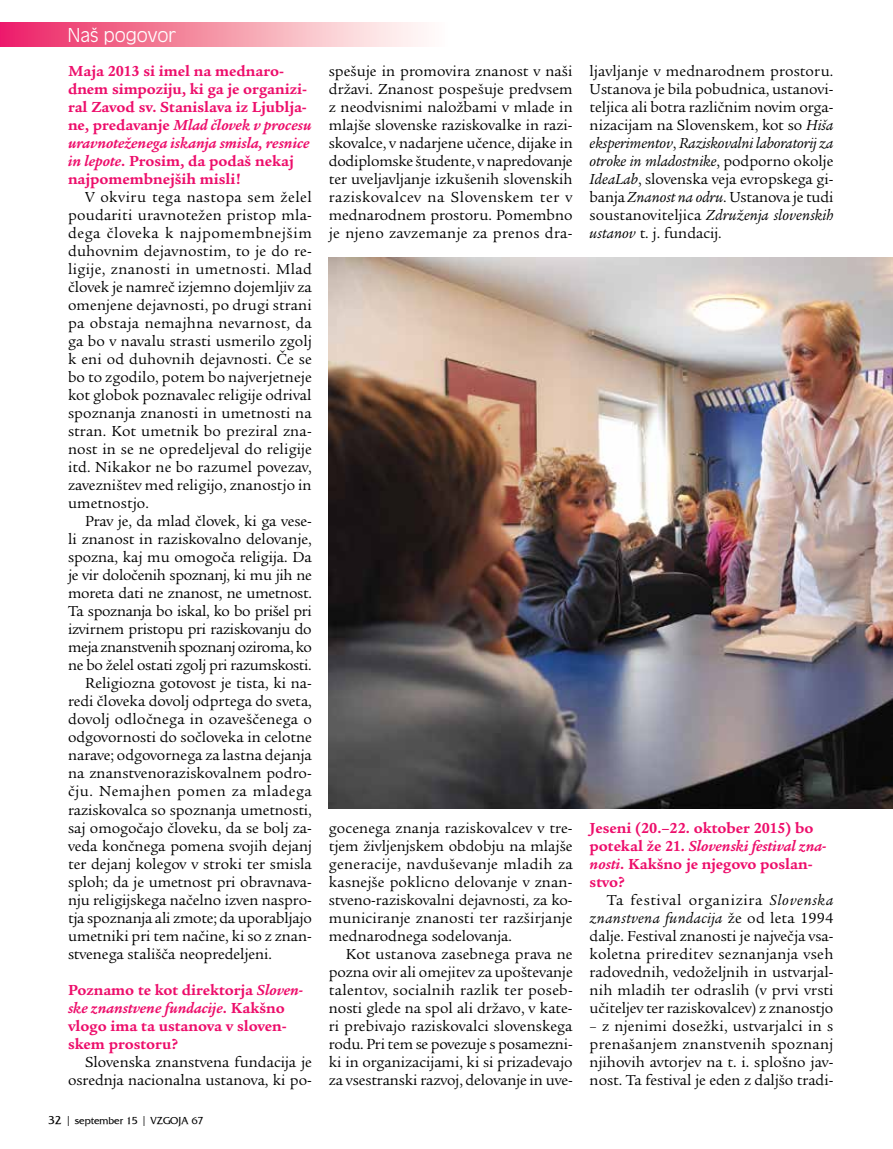
<style>
.page{position:relative;width:893px;height:1149px;background:#fff}
.page>*{position:absolute;margin:0;border:0;box-sizing:border-box;transform-origin:0 0}
.t1{font:21px "Antique Oli TEE Ligh";color:#fff}
.t2{font:15px/18px "Legacy Ser Itc TEE";color:#000;text-align:justify}
.t3{font:700 15px/18px "Legacy Ser Itc TEE";color:#ed0e6b}
.t4{font:15px "Legacy Ser Itc TEE";letter-spacing:-.02em;color:#000}
.t5{font:15px "Legacy Ser Itc TEE";letter-spacing:-.025em;color:#000}
.t6{font:15px "Legacy Ser Itc TEE";letter-spacing:.035em;color:#000}
.t7{font:10.5px "France VZG";color:#000}
.s1{font-style:italic}
.s2{font-size:12px}
.s3{font-family:"Legacy Ser Itc TEE";font-size:12px}
</style>
<div class="page">
<img style="left:0;top:23px;width:421px;height:23px">
<img style="left:329px;top:257px;width:564px;height:551px">
<h1 class="t1" style="left:68px;top:24px;width:110px">Naš pogovor</h1>
<p class="t3" style="left:68px;top:62px;width:245px">Maja 2013 si imel na mednaro&shy;dnem simpoziju, ki ga je organizi&shy;ral Zavod sv. Stanislava iz Ljublja&shy;ne, predavanje <span class="s1">Mlad človek v procesu uravnoteženega iskanja smisla, resnice in lepote</span>. Prosim, da podaš nekaj najpomembnejših misli!</p>
<p class="t2" style="left:68px;top:188px;width:245px;text-indent:17px">V okviru tega nastopa sem želel poudariti uravnotežen pristop mla&shy;dega človeka k najpomembnejšim duhovnim dejavnostim, to je do re&shy;ligije, znanosti in umetnosti. Mlad človek je namreč izjemno dojemljiv za omenjene dejavnosti, po drugi strani pa obstaja nemajhna nevarnost, da ga bo v navalu strasti usmerilo zgolj k eni od duhovnih dejavnosti. Če se bo to zgodilo, potem bo najverjetneje kot globok poznavalec religije odrival spoznanja znanosti in umetnosti na stran. Kot umetnik bo preziral zna&shy;nost in se ne opredeljeval do religije itd. Nikakor ne bo razumel povezav, zavezništev med religijo, znanostjo in umetnostjo.</p>
<p class="t2" style="left:85px;top:512px;width:228px">Prav je, da mlad človek, ki ga vese-</p>
<p class="t2" style="left:68px;top:530px;width:245px">li znanost in raziskovalno delovanje,</p>
<p class="t2" style="left:68px;top:548px;width:245px">spozna, kaj mu omogoča religija. Da</p>
<p class="t4" style="left:68px;top:566px;width:245px">je vir določenih spoznanj, ki mu jih ne</p>
<p class="t2" style="left:68px;top:584px;width:245px">moreta dati ne znanost, ne umetnost.</p>
<p class="t4" style="left:68px;top:602px;width:245px">Ta spoznanja bo iskal, ko bo prišel pri</p>
<p class="t2" style="left:68px;top:620px;width:245px">izvirnem pristopu pri raziskovanju do</p>
<p class="t5" style="left:68px;top:638px;width:245px">meja znanstvenih spoznanj oziroma, ko</p>
<p class="t4" style="left:68px;top:656px;width:245px">ne bo želel ostati zgolj pri razumskosti.</p>
<p class="t2" style="left:85px;top:674px;width:228px">Religiozna gotovost je tista, ki na-</p>
<p class="t2" style="left:68px;top:692px;width:245px">redi človeka dovolj odprtega do sveta,</p>
<p class="t2" style="left:68px;top:710px;width:245px">dovolj odločnega in ozaveščenega o</p>
<p class="t2" style="left:68px;top:728px;width:245px">odgovornosti do sočloveka in celotne</p>
<p class="t2" style="left:68px;top:746px;width:245px">narave; odgovornega za lastna dejanja</p>
<p class="t2" style="left:68px;top:764px;width:245px">na znanstvenoraziskovalnem podro-</p>
<p class="t6" style="left:68px;top:782px;width:245px">čju. Nemajhen pomen za mladega</p>
<p class="t2" style="left:68px;top:800px;width:245px">raziskovalca so spoznanja umetnosti,</p>
<p class="t2" style="left:68px;top:818px;width:245px">saj omogočajo človeku, da se bolj za-</p>
<p class="t2" style="left:68px;top:836px;width:245px">veda končnega pomena svojih dejanj</p>
<p class="t2" style="left:68px;top:854px;width:245px">ter dejanj kolegov v stroki ter smisla</p>
<p class="t2" style="left:68px;top:872px;width:245px">sploh; da je umetnost pri obravnava-</p>
<p class="t2" style="left:68px;top:890px;width:245px">nju religijskega načelno izven naspro-</p>
<p class="t2" style="left:68px;top:908px;width:245px">tja spoznanja ali zmote; da uporabljajo</p>
<p class="t2" style="left:68px;top:926px;width:245px">umetniki pri tem načine, ki so z znan-</p>
<p class="t2" style="left:68px;top:944px;width:206px">stvenega stališča neopredeljeni.</p>
<p class="t3" style="left:68px;top:980px;width:236px">Poznamo te kot direktorja <span class="s1">Sloven&shy;ske znanstvene fundacije</span>. Kakšno vlogo ima ta ustanova v sloven&shy;skem prostoru?</p>
<p class="t2" style="left:68px;top:1052px;width:245px;text-align:right">Slovenska znanstvena fundacija je osrednja nacionalna ustanova, ki po-</p>
<p class="t7" style="left:48px;top:1114px;width:157px"><span class="s2">32</span> <span class="s3">|</span> september 15 <span class="s3">|</span> VZGOJA 67</p>
<p class="t2" style="left:329px;top:62px;width:245px">spešuje in promovira znanost v naši državi. Znanost pospešuje predvsem z neodvisnimi naložbami v mlade in mlajše slovenske raziskovalke in razi&shy;skovalce, v nadarjene učence, dijake in dodiplomske študente, v napredovanje ter uveljavljanje izkušenih slovenskih raziskovalcev na Slovenskem ter v mednarodnem prostoru. Pomembno je njeno zavzemanje za prenos dra-</p>
<p class="t2" style="left:590px;top:62px;width:245px">ljavljanje v mednarodnem prostoru.<br>Ustanova je bila pobudnica, ustanovi&shy;teljica ali botra različnim novim orga&shy;nizacijam na Slovenskem, kot so <span class="s1">Hiša eksperimentov</span>, <span class="s1">Raziskovalni laboratorij za otroke in mladostnike</span>, podporno okolje <span class="s1">IdeaLab</span>, slovenska veja evropskega gi&shy;banja <span class="s1">Znanost na odru</span>. Ustanova je tudi soustanoviteljica <span class="s1">Združenja slovenskih ustanov</span> t. j. fundacij.</p>
<p class="t2" style="left:329px;top:818px;width:245px">gocenega znanja raziskovalcev v tre&shy;tjem življenjskem obdobju na mlajše generacije, navduševanje mladih za kasnejše poklicno delovanje v znan&shy;stveno-raziskovalni dejavnosti, za ko&shy;municiranje znanosti ter razširjanje mednarodnega sodelovanja.</p>
<p class="t2" style="left:329px;top:944px;width:245px;text-indent:17px">Kot ustanova zasebnega prava ne pozna ovir ali omejitev za upoštevanje talentov, socialnih razlik ter poseb&shy;nosti glede na spol ali državo, v kate&shy;ri prebivajo raziskovalci slovenskega rodu. Pri tem se povezuje s posamezni&shy;ki in organizacijami, ki si prizadevajo za vsestranski razvoj, delovanje in uve-</p>
<p class="t3" style="left:590px;top:818px;width:238px">Jeseni (20.–22. oktober 2015) bo potekal že 21. <span class="s1">Slovenski festival zna&shy;nosti</span>. Kakšno je njegovo poslan&shy;stvo?</p>
<p class="t2" style="left:590px;top:890px;width:245px;text-indent:17px">Ta festival organizira <span class="s1">Slovenska znanstvena fundacija</span> že od leta 1994 dalje. Festival znanosti je največja vsa&shy;koletna prireditev seznanjanja vseh radovednih, vedoželjnih in ustvarjal&shy;nih mladih ter odraslih (v prvi vrsti učiteljev ter raziskovalcev) z znanostjo</p>
<p class="t2" style="left:590px;top:1016px;width:245px">– z njenimi dosežki, ustvarjalci in s prenašanjem znanstvenih spoznanj njihovih avtorjev na t. i. splošno jav&shy;nost. Ta festival je eden z daljšo tradi-</p>
</div>
